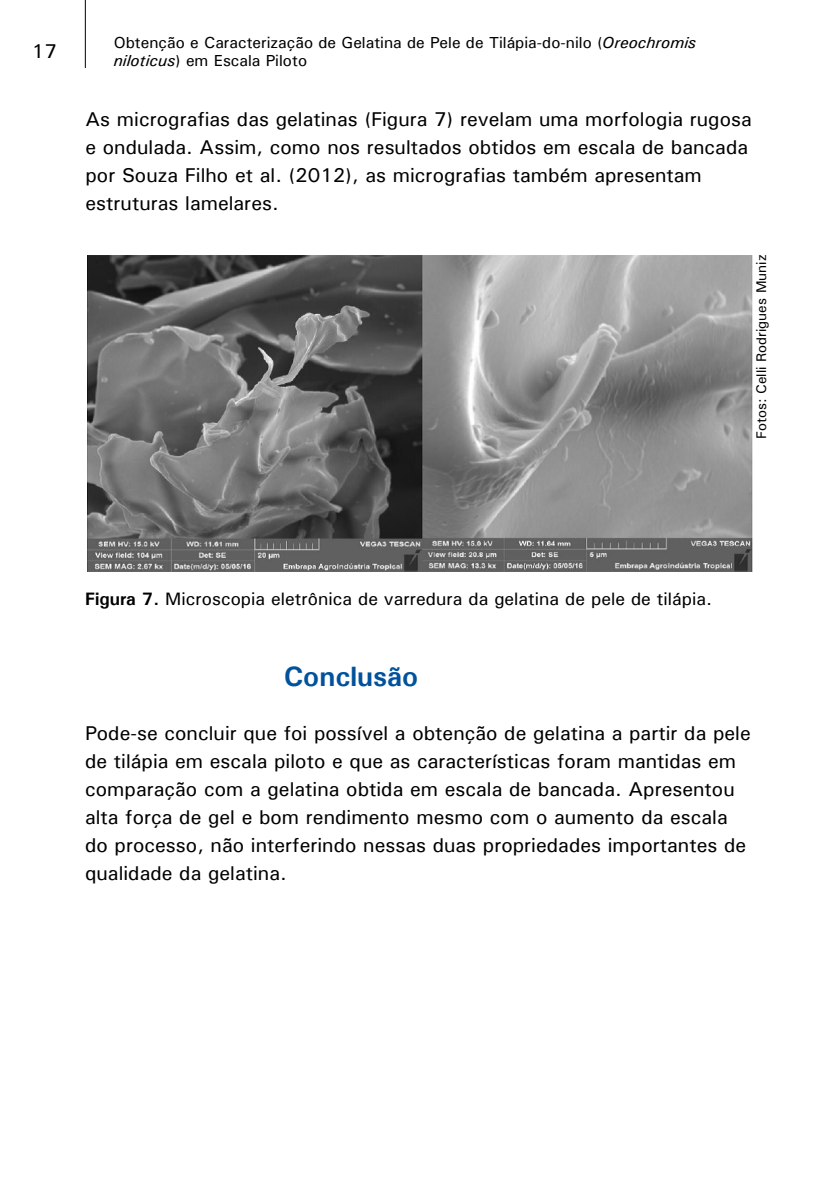
<style>
.page{position:relative;width:840px;height:1191px;background:#fff}
.page>*{position:absolute;margin:0;border:0;box-sizing:border-box;transform-origin:0 0}
.t1{font:700 28px "Univers";color:#00529c}
.t2{font:500 20px/28px "Univers";color:#000}
.t3{font:500 18px "Univers";color:#000}
.t4{font:500 16px/18px "Univers";color:#000}
.t5{font:500 14px "Univers";color:#000}
.s1{font-weight:400;font-style:italic}
.s2{font-weight:700}
</style>
<div class="page">
<hr style="left:85px;top:0;width:1px;height:68px;background:#000">
<img style="left:87px;top:255px;width:666px;height:317px">
<p class="t2" style="left:32px;top:36px;width:27px">17</p>
<p class="t4" style="left:114px;top:33px;width:583px">Obtenção e Caracterização de Gelatina de Pele de Tilápia-do-nilo (<span class="s1">Oreochromis niloticus</span>) em Escala Piloto</p>
<p class="t2" style="left:85px;top:104px;width:667px">As micrografias das gelatinas (Figura 7) revelam uma morfologia rugosa e ondulada. Assim, como nos resultados obtidos em escala de bancada por Souza Filho et al. (2012), as micrografias também apresentam estruturas lamelares.</p>
<p class="t5" style="left:752px;top:439px;width:186px;rotate:-90deg">Fotos: Celli Rodrigues Muniz</p>
<p class="t3" style="left:85px;top:587px;width:628px"><span class="s2">Figura 7.</span> Microscopia eletrônica de varredura da gelatina de pele de tilápia.</p>
<h1 class="t1" style="left:283px;top:658px;width:136px">Conclusão</h1>
<p class="t2" style="left:85px;top:718px;width:666px">Pode-se concluir que foi possível a obtenção de gelatina a partir da pele de tilápia em escala piloto e que as características foram mantidas em comparação com a gelatina obtida em escala de bancada. Apresentou alta força de gel e bom rendimento mesmo com o aumento da escala do processo, não interferindo nessas duas propriedades importantes de qualidade da gelatina.</p>
</div>
